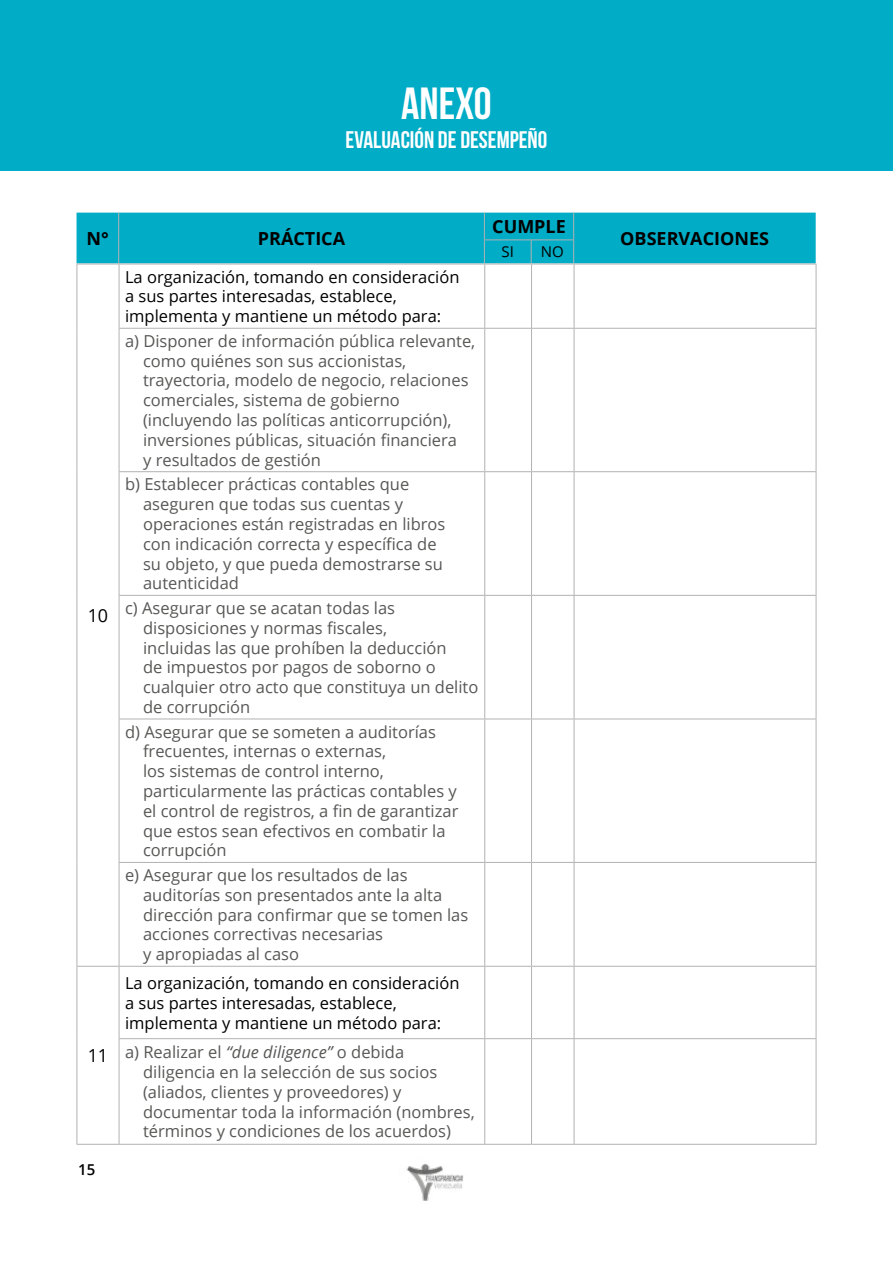
<style>
.page{position:relative;width:893px;height:1263px;background:#fff}
.page>*{position:absolute;margin:0;border:0;box-sizing:border-box;transform-origin:0 0}
.t1{font:45px "Bebas Neue";color:#fff}
.t2{font:24px "Bebas Neue";color:#fff}
.t3{font:700 18px "Open Sans";color:#000}
.t4{font:18px "Open Sans";color:#000}
.t5{font:16.5px/19.8px "Open Sans";color:#575756}
.t6{font:16.5px/19.8px "Open Sans";color:#000}
.t7{font:15px "Open Sans";color:#000}
.t8{font:600 15px "Open Sans";color:#000}
.s1{font-style:italic}
</style>
<div class="page">
<img style="left:406px;top:1164px;width:57px;height:37px">
<div style="left:0;top:0;width:893px;height:170px;background:#00acc6"></div>
<div style="left:77px;top:213px;width:739px;height:50px;background:#00acc6"></div>
<hr style="left:77px;top:264px;width:42px;height:1px;background:#b3b2b2">
<hr style="left:77px;top:264px;width:1px;height:64px;background:#b3b2b2">
<hr style="left:119px;top:264px;width:366px;height:1px;background:#b3b2b2">
<hr style="left:119px;top:264px;width:1px;height:64px;background:#b3b2b2">
<hr style="left:485px;top:264px;width:46px;height:1px;background:#b3b2b2">
<hr style="left:484px;top:264px;width:1px;height:64px;background:#b3b2b2">
<hr style="left:531px;top:264px;width:43px;height:1px;background:#b3b2b2">
<hr style="left:531px;top:264px;width:1px;height:64px;background:#b3b2b2">
<hr style="left:574px;top:264px;width:242px;height:1px;background:#b3b2b2">
<hr style="left:574px;top:264px;width:1px;height:64px;background:#b3b2b2">
<hr style="left:816px;top:264px;width:1px;height:64px;background:#b3b2b2">
<hr style="left:77px;top:328px;width:1px;height:144px;background:#b3b2b2">
<hr style="left:119px;top:328px;width:366px;height:1px;background:#b3b2b2">
<hr style="left:119px;top:329px;width:1px;height:142px;background:#b3b2b2">
<hr style="left:485px;top:328px;width:46px;height:1px;background:#b3b2b2">
<hr style="left:484px;top:329px;width:1px;height:142px;background:#b3b2b2">
<hr style="left:531px;top:328px;width:43px;height:1px;background:#b3b2b2">
<hr style="left:531px;top:329px;width:1px;height:142px;background:#b3b2b2">
<hr style="left:574px;top:328px;width:242px;height:1px;background:#b3b2b2">
<hr style="left:574px;top:329px;width:1px;height:142px;background:#b3b2b2">
<hr style="left:816px;top:329px;width:1px;height:142px;background:#b3b2b2">
<hr style="left:77px;top:472px;width:1px;height:123px;background:#b3b2b2">
<hr style="left:119px;top:471px;width:366px;height:1px;background:#b3b2b2">
<hr style="left:119px;top:472px;width:1px;height:123px;background:#b3b2b2">
<hr style="left:485px;top:471px;width:46px;height:1px;background:#b3b2b2">
<hr style="left:484px;top:472px;width:1px;height:123px;background:#b3b2b2">
<hr style="left:531px;top:471px;width:43px;height:1px;background:#b3b2b2">
<hr style="left:531px;top:472px;width:1px;height:123px;background:#b3b2b2">
<hr style="left:574px;top:471px;width:242px;height:1px;background:#b3b2b2">
<hr style="left:574px;top:472px;width:1px;height:123px;background:#b3b2b2">
<hr style="left:816px;top:472px;width:1px;height:123px;background:#b3b2b2">
<hr style="left:77px;top:595px;width:1px;height:124px;background:#b3b2b2">
<hr style="left:119px;top:595px;width:366px;height:1px;background:#b3b2b2">
<hr style="left:119px;top:596px;width:1px;height:123px;background:#b3b2b2">
<hr style="left:485px;top:595px;width:46px;height:1px;background:#b3b2b2">
<hr style="left:484px;top:596px;width:1px;height:123px;background:#b3b2b2">
<hr style="left:531px;top:595px;width:43px;height:1px;background:#b3b2b2">
<hr style="left:531px;top:596px;width:1px;height:123px;background:#b3b2b2">
<hr style="left:574px;top:595px;width:242px;height:1px;background:#b3b2b2">
<hr style="left:574px;top:596px;width:1px;height:123px;background:#b3b2b2">
<hr style="left:816px;top:596px;width:1px;height:123px;background:#b3b2b2">
<hr style="left:77px;top:719px;width:1px;height:143px;background:#b3b2b2">
<hr style="left:119px;top:719px;width:366px;height:1px;background:#b3b2b2">
<hr style="left:119px;top:719px;width:1px;height:143px;background:#b3b2b2">
<hr style="left:485px;top:719px;width:46px;height:1px;background:#b3b2b2">
<hr style="left:484px;top:719px;width:1px;height:143px;background:#b3b2b2">
<hr style="left:531px;top:719px;width:43px;height:1px;background:#b3b2b2">
<hr style="left:531px;top:719px;width:1px;height:143px;background:#b3b2b2">
<hr style="left:574px;top:719px;width:242px;height:1px;background:#b3b2b2">
<hr style="left:574px;top:719px;width:1px;height:143px;background:#b3b2b2">
<hr style="left:816px;top:719px;width:1px;height:143px;background:#b3b2b2">
<hr style="left:77px;top:862px;width:1px;height:104px;background:#b3b2b2">
<hr style="left:119px;top:862px;width:366px;height:1px;background:#b3b2b2">
<hr style="left:119px;top:863px;width:1px;height:103px;background:#b3b2b2">
<hr style="left:485px;top:862px;width:46px;height:1px;background:#b3b2b2">
<hr style="left:484px;top:863px;width:1px;height:103px;background:#b3b2b2">
<hr style="left:531px;top:862px;width:43px;height:1px;background:#b3b2b2">
<hr style="left:531px;top:863px;width:1px;height:103px;background:#b3b2b2">
<hr style="left:574px;top:862px;width:242px;height:1px;background:#b3b2b2">
<hr style="left:574px;top:863px;width:1px;height:103px;background:#b3b2b2">
<hr style="left:816px;top:863px;width:1px;height:103px;background:#b3b2b2">
<hr style="left:77px;top:966px;width:42px;height:1px;background:#b3b2b2">
<hr style="left:77px;top:967px;width:1px;height:72px;background:#b3b2b2">
<hr style="left:119px;top:966px;width:366px;height:1px;background:#b3b2b2">
<hr style="left:119px;top:967px;width:1px;height:71px;background:#b3b2b2">
<hr style="left:485px;top:966px;width:46px;height:1px;background:#b3b2b2">
<hr style="left:484px;top:967px;width:1px;height:71px;background:#b3b2b2">
<hr style="left:531px;top:966px;width:43px;height:1px;background:#b3b2b2">
<hr style="left:531px;top:967px;width:1px;height:71px;background:#b3b2b2">
<hr style="left:574px;top:966px;width:242px;height:1px;background:#b3b2b2">
<hr style="left:574px;top:967px;width:1px;height:71px;background:#b3b2b2">
<hr style="left:816px;top:967px;width:1px;height:71px;background:#b3b2b2">
<hr style="left:77px;top:1039px;width:1px;height:105px;background:#b3b2b2">
<hr style="left:119px;top:1038px;width:366px;height:1px;background:#b3b2b2">
<hr style="left:119px;top:1039px;width:1px;height:105px;background:#b3b2b2">
<hr style="left:485px;top:1038px;width:46px;height:1px;background:#b3b2b2">
<hr style="left:484px;top:1039px;width:1px;height:105px;background:#b3b2b2">
<hr style="left:531px;top:1038px;width:43px;height:1px;background:#b3b2b2">
<hr style="left:531px;top:1039px;width:1px;height:105px;background:#b3b2b2">
<hr style="left:574px;top:1038px;width:242px;height:1px;background:#b3b2b2">
<hr style="left:574px;top:1039px;width:1px;height:105px;background:#b3b2b2">
<hr style="left:816px;top:1039px;width:1px;height:105px;background:#b3b2b2">
<hr style="left:77px;top:1144px;width:42px;height:1px;background:#b3b2b2">
<hr style="left:119px;top:1144px;width:366px;height:1px;background:#b3b2b2">
<hr style="left:485px;top:1144px;width:46px;height:1px;background:#b3b2b2">
<hr style="left:531px;top:1144px;width:43px;height:1px;background:#b3b2b2">
<hr style="left:574px;top:1144px;width:242px;height:1px;background:#b3b2b2">
<h1 class="t1" style="left:401px;top:79px;width:92px">ANEXO</h1>
<h2 class="t2" style="left:346px;top:126px;width:203px">EVALUACIÓN DE DESEMPEÑO</h2>
<p class="t3" style="left:86px;top:226px;width:24px">N°</p>
<p class="t3" style="left:258px;top:226px;width:89px">PRÁCTICA</p>
<p class="t4" style="left:88px;top:603px;width:22px">10</p>
<p class="t4" style="left:88px;top:1043px;width:22px">11</p>
<p class="t8" style="left:78px;top:1159px;width:19px">15</p>
<p class="t6" style="left:125px;top:266px;width:336px">La organización, tomando en consideración a sus partes interesadas, establece, implementa y mantiene un método para:</p>
<p class="t5" style="left:143px;top:331px;width:334px;text-indent:-18px">a) Disponer de información pública relevante, como quiénes son sus accionistas, trayectoria, modelo de negocio, relaciones comerciales, sistema de gobierno (incluyendo las políticas anticorrupción), inversiones públicas, situación financiera<br>y resultados de gestión</p>
<p class="t5" style="left:143px;top:474px;width:304px;text-indent:-18px">b) Establecer prácticas contables que aseguren que todas sus cuentas y operaciones están registradas en libros con indicación correcta y específica de su objeto, y que pueda demostrarse su autenticidad</p>
<p class="t5" style="left:143px;top:598px;width:337px;text-indent:-18px">c) Asegurar que se acatan todas las disposiciones y normas fiscales,<br>incluidas las que prohíben la deducción<br>de impuestos por pagos de soborno o cualquier otro acto que constituya un delito de corrupción</p>
<p class="t5" style="left:143px;top:721px;width:317px;text-indent:-18px">d) Asegurar que se someten a auditorías frecuentes, internas o externas,<br>los sistemas de control interno, particularmente las prácticas contables y el control de registros, a fin de garantizar que estos sean efectivos en combatir la corrupción</p>
<p class="t5" style="left:143px;top:865px;width:327px;text-indent:-18px">e) Asegurar que los resultados de las auditorías son presentados ante la alta dirección para confirmar que se tomen las acciones correctivas necesarias<br>y apropiadas al caso</p>
<p class="t6" style="left:125px;top:973px;width:336px">La organización, tomando en consideración a sus partes interesadas, establece, implementa y mantiene un método para:</p>
<p class="t5" style="left:143px;top:1042px;width:333px;text-indent:-18px">a) Realizar el <span class="s1">“due diligence”</span> o debida diligencia en la selección de sus socios (aliados, clientes y proveedores) y documentar toda la información (nombres, términos y condiciones de los acuerdos)</p>
<p class="t3" style="left:492px;top:214px;width:75px">CUMPLE</p>
<p class="t7" style="left:502px;top:242px;width:14px">SI</p>
<p class="t7" style="left:541px;top:242px;width:24px">NO</p>
<p class="t3" style="left:620px;top:226px;width:150px">OBSERVACIONES</p>
</div>
